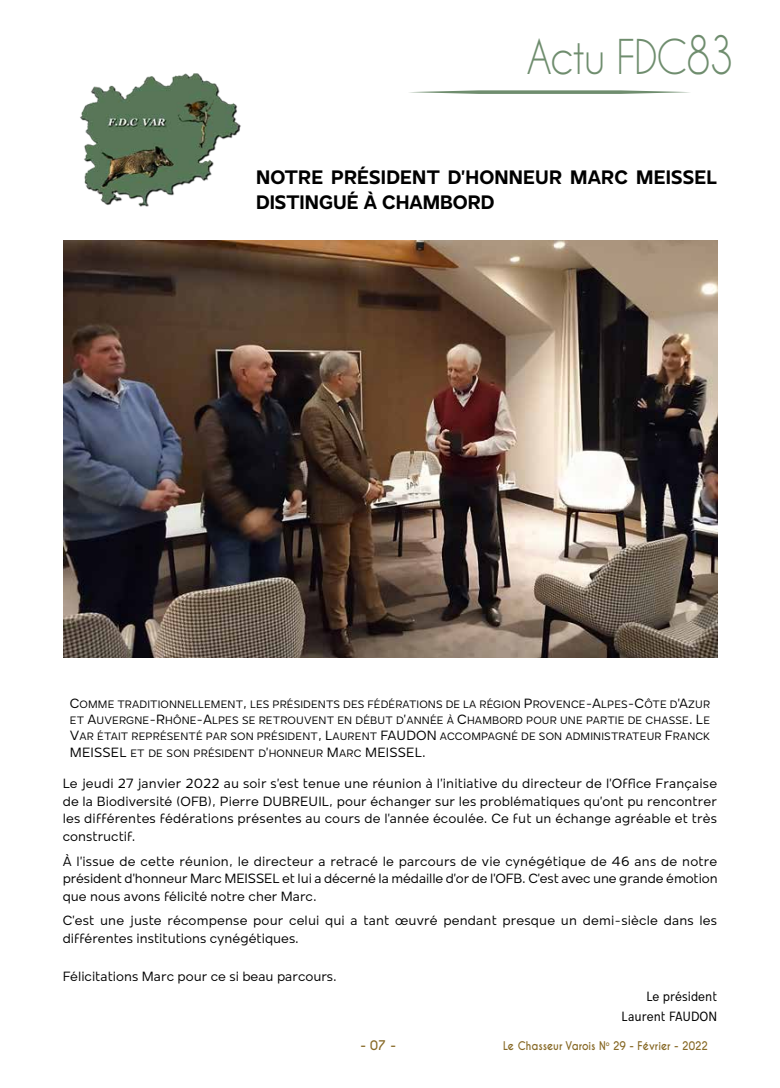
<style>
.page{position:relative;width:780px;height:1088px;background:#fff}
.page>*{position:absolute;margin:0;border:0;box-sizing:border-box;transform-origin:0 0}
.t1{font:45px "Caviar Dreams";letter-spacing:-.04em;color:#6f8d6e;scale:.9 1}
.t2{font:700 20px/25px "Mollen Personal Use";letter-spacing:.01em;color:#000}
.t3{font:13.75px/17.5px "Mollen Personal Use";color:#000;text-align:justify}
.t4{font:condensed 13.75px/19.8px "Mollen Personal Use";color:#000;text-align:right}
.t5{font:13.75px "Mollen Personal Use Regular SC800";color:#000}
.t6{font:700 12.5px "Caviar Dreams";color:#876926}
.t7{font:700 11.25px "Caviar Dreams";color:#876926;scale:.9 1}
.t8{font:11px/16.2px "Mollen Personal Use Regular SC800";letter-spacing:.01em;color:#000;text-align:justify}
.s1{font-size:49.5px}
.s2{font-size:13.75px}
</style>
<div class="page">
<img style="left:64px;top:241px;width:653px;height:416px">
<img style="left:80px;top:73px;width:161px;height:134px">
<svg style="left:409px;top:90px;width:281px;height:4px"></svg>
<h1 class="t1" style="left:526px;top:30px;width:232px">Actu FDC<span class="s1">83</span></h1>
<h2 class="t2" style="left:256px;top:164px;width:462px">NOTRE PRÉSIDENT D’HONNEUR MARC MEISSEL<br>DISTINGUÉ À CHAMBORD</h2>
<p class="t8" style="left:70px;top:696px;width:641px"><span class="s2">C</span>OMME TRADITIONNELLEMENT<span class="s2">,</span> LES PRÉSIDENTS DES FÉDÉRATIONS DE LA RÉGION <span class="s2">P</span>ROVENCE<span class="s2">-A</span>LPES<span class="s2">-C</span>ÔTE D<span class="s2">’A</span>ZUR ET <span class="s2">A</span>UVERGNE<span class="s2">-R</span>HÔNE<span class="s2">-A</span>LPES SE RETROUVENT EN DÉBUT D<span class="s2">’</span>ANNÉE À <span class="s2">C</span>HAMBORD POUR UNE PARTIE DE CHASSE<span class="s2">. L</span>E <span class="s2">V</span>AR ÉTAIT REPRÉSENTÉ PAR SON PRÉSIDENT<span class="s2">, L</span>AURENT <span class="s2">FAUDON</span></p>
<p class="t8" style="left:440px;top:728px;width:272px">ACCOMPAGNÉ DE SON ADMINISTRATEUR <span class="s2">F</span>RANCK</p>
<p class="t5" style="left:70px;top:744px;width:9px">MEISSEL</p>
<p class="t8" style="left:130px;top:745px;width:244px">ET DE SON PRÉSIDENT D<span class="s2">’</span>HONNEUR <span class="s2">M</span>ARC <span class="s2">MEISSEL</span></p>
<p class="t5" style="left:422px;top:744px;width:5px">.</p>
<p class="t3" style="left:63px;top:775px;width:656px">Le jeudi 27 janvier 2022 au soir s’est tenue une réunion à l’initiative du directeur de l’Office Française de la Biodiversité (OFB), Pierre DUBREUIL, pour échanger sur les problématiques qu’ont pu rencontrer les différentes fédérations présentes au cours de l’année écoulée. Ce fut un échange agréable et très constructif.</p>
<p class="t3" style="left:63px;top:852px;width:656px">À l’issue de cette réunion, le directeur a retracé le parcours de vie cynégétique de 46 ans de notre président d’honneur Marc MEISSEL et lui a décerné la médaille d’or de l’OFB. C’est avec une grande émotion que nous avons félicité notre cher Marc.</p>
<p class="t3" style="left:63px;top:911px;width:656px">C’est une juste récompense pour celui qui a tant œuvré pendant presque un demi-siècle dans les différentes institutions cynégétiques.</p>
<p class="t3" style="left:63px;top:967px;width:275px">Félicitations Marc pour ce si beau parcours.</p>
<p class="t4" style="left:621px;top:986px;width:97px">Le président<br>Laurent FAUDON</p>
<p class="t6" style="left:360px;top:1038px;width:37px">- 07 -</p>
<p class="t7" style="left:503px;top:1039px;width:229px">Le Chasseur Varois N<sup>o</sup> 29 - Février - 2022</p>
</div>
